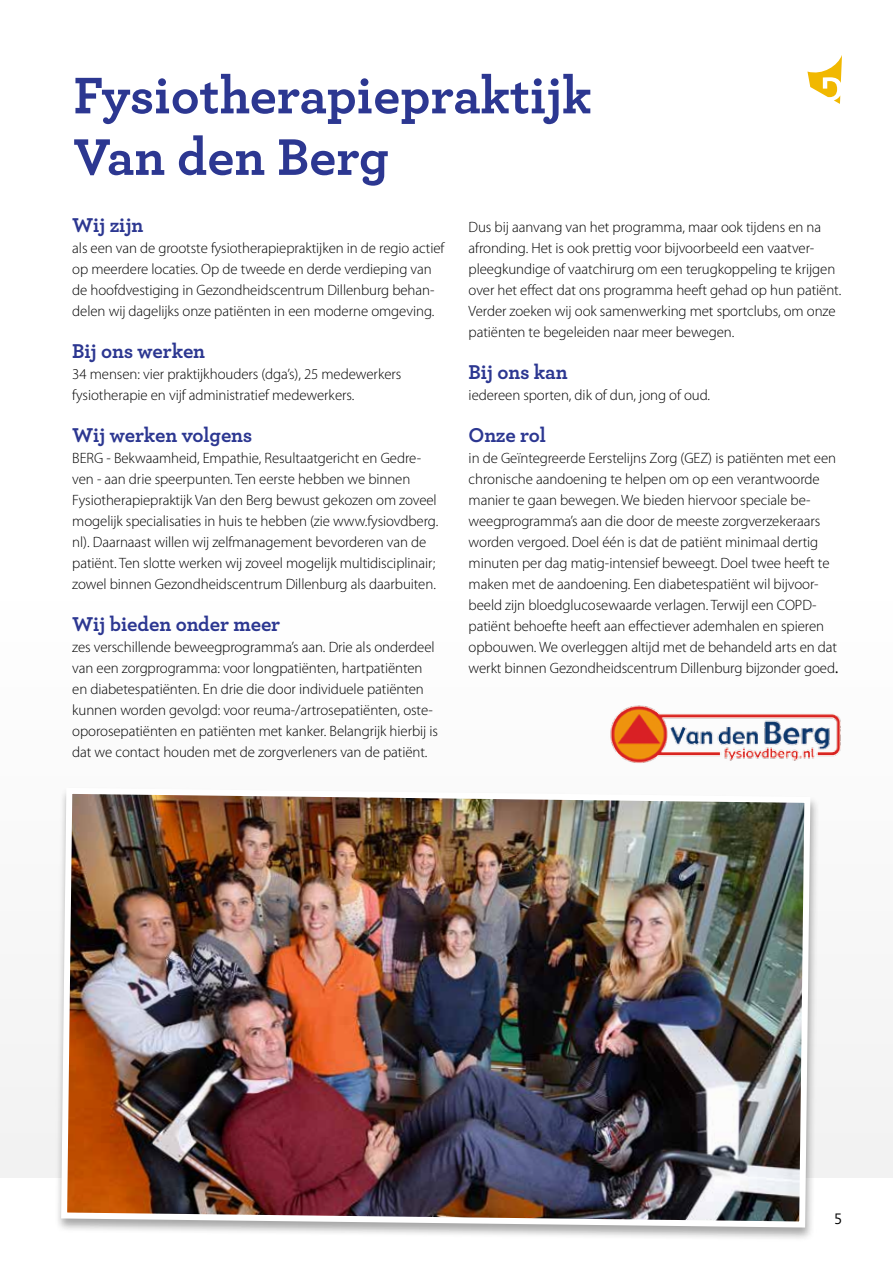
<style>
.page{position:relative;width:893px;height:1263px;background:#fff}
.page>*{position:absolute;margin:0;border:0;box-sizing:border-box;transform-origin:0 0}
.t1{font:700 54px/61.5px "Archer";color:#2c3791}
.t2{font:700 21px "Archer";letter-spacing:-.005em;color:#2c3791}
.t3{font:300 15px/21px "Myriad Pro";letter-spacing:-.005em;color:#000}
.t4{font:15px "Caecilia LT Std";color:#000;scale:.91 1}
.s1{font-weight:400}
</style>
<div class="page">
<svg style="left:807px;top:55px;width:35px;height:49px"></svg>
<div style="left:55px;top:786px;width:764px;height:455px;background:#000;opacity:.35"></div>
<img style="left:58px;top:786px;width:755px;height:444px">
<img style="left:610px;top:705px;width:231px;height:58px">
<h1 class="t1" style="left:73px;top:61px;width:520px">Fysiotherapiepraktijk<br>Van den Berg</h1>
<p class="t3" style="left:469px;top:217px;width:374px">Dus bij aanvang van het programma, maar ook tijdens en na afronding. Het is ook prettig voor bijvoorbeeld een vaatver&shy;pleegkundige of vaatchirurg om een terugkoppeling te krijgen over het effect dat ons programma heeft gehad op hun patiënt.<br>Verder zoeken wij ook samenwerking met sportclubs, om onze patiënten te begeleiden naar meer bewegen.</p>
<h2 class="t2" style="left:469px;top:355px;width:100px">Bij ons kan</h2>
<p class="t3" style="left:469px;top:385px;width:243px">iedereen sporten, dik of dun, jong of oud.</p>
<h2 class="t2" style="left:469px;top:418px;width:79px">Onze rol</h2>
<p class="t3" style="left:469px;top:448px;width:371px">in de Geïntegreerde Eerstelijns Zorg (GEZ) is patiënten met een chronische aandoening te helpen om op een verantwoorde manier te gaan bewegen. We bieden hiervoor speciale be&shy;weegprogramma’s aan die door de meeste zorgverzekeraars worden vergoed. Doel één is dat de patiënt minimaal dertig minuten per dag matig-intensief beweegt. Doel twee heeft te maken met de aandoening. Een diabetespatiënt wil bijvoor&shy;beeld zijn bloedglucosewaarde verlagen. Terwijl een COPD&shy;patiënt behoefte heeft aan effectiever ademhalen en spieren opbouwen. We overleggen altijd met de behandeld arts en dat werkt binnen Gezondheidscentrum Dillenburg bijzonder goed<span class="s1">.</span></p>
<h2 class="t2" style="left:72px;top:208px;width:72px">Wij zijn</h2>
<p class="t3" style="left:72px;top:238px;width:374px">als een van de grootste fysiotherapiepraktijken in de regio actief op meerdere locaties. Op de tweede en derde verdieping van de hoofdvestiging in Gezondheidscentrum Dillenburg behan&shy;delen wij dagelijks onze patiënten in een moderne omgeving.</p>
<h2 class="t2" style="left:72px;top:334px;width:134px">Bij ons werken</h2>
<p class="t3" style="left:72px;top:364px;width:331px">34 mensen: vier praktijkhouders (dga’s), 25 medewerkers fysiotherapie en vijf administratief medewerkers.</p>
<h2 class="t2" style="left:72px;top:418px;width:182px">Wij werken volgens</h2>
<p class="t3" style="left:72px;top:448px;width:367px">BERG - Bekwaamheid, Empathie, Resultaatgericht en Gedre&shy;ven - aan drie speerpunten. Ten eerste hebben we binnen Fysiotherapiepraktijk Van den Berg bewust gekozen om zoveel mogelijk specialisaties in huis te hebben (zie www.fysiovdberg. nl). Daarnaast willen wij zelfmanagement bevorderen van de patiënt. Ten slotte werken wij zoveel mogelijk multidisciplinair; zowel binnen Gezondheidscentrum Dillenburg als daarbuiten.</p>
<h2 class="t2" style="left:72px;top:607px;width:210px">Wij bieden onder meer</h2>
<p class="t3" style="left:72px;top:637px;width:367px">zes verschillende beweegprogramma’s aan. Drie als onderdeel van een zorgprogramma: voor longpatiënten, hartpatiënten en diabetespatiënten. En drie die door individuele patiënten kunnen worden gevolgd: voor reuma-/artrosepatiënten, oste&shy;oporosepatiënten en patiënten met kanker. Belangrijk hierbij is dat we contact houden met de zorgverleners van de patiënt.</p>
<p class="t4" style="left:834px;top:1209px;width:10px">5</p>
</div>
